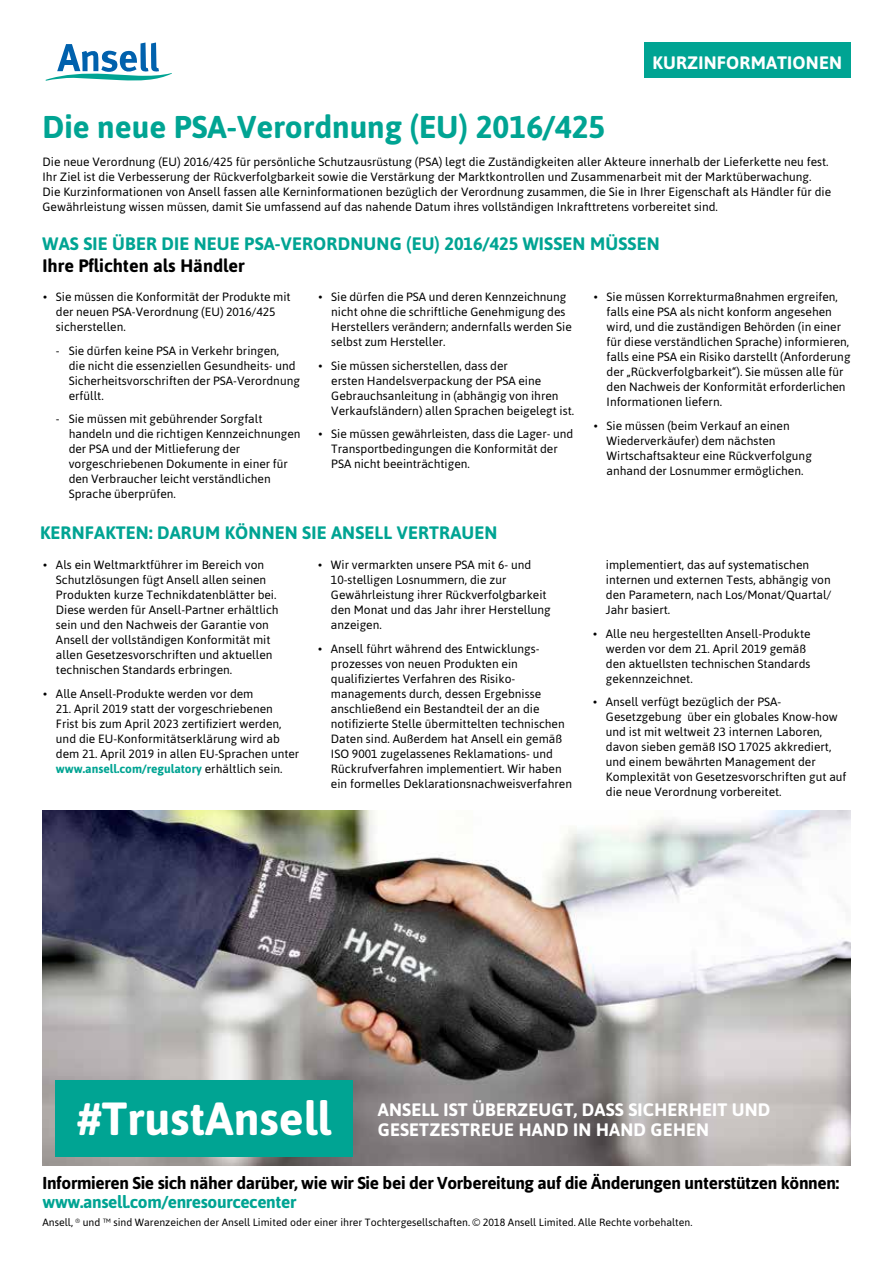
<style>
.page{position:relative;width:893px;height:1263px;background:#fff}
.page>*{position:absolute;margin:0;border:0;box-sizing:border-box;transform-origin:0 0}
.t1{font:700 46.35px "Asap";color:#fff}
.t2{font:700 31.5px "Asap";color:#00a493}
.t3{font:700 18px "Asap";letter-spacing:.01em;color:#00a493}
.t4{font:700 18px/19.5px "Asap";letter-spacing:.01em;color:#fff}
.t5{font:700 18px "Asap";color:#000}
.t6{font:700 17.25px "Asap";letter-spacing:-.02em;color:#000}
.t7{font:700 17.25px "Asap";letter-spacing:-.02em;color:#00a493}
.t8{font:12px/15px "Asap";color:#000}
.t9{font:10.5px "Asap";color:#000}
.s1{font-weight:700;color:#00a493}
</style>
<div class="page">
<img style="left:43px;top:810px;width:807px;height:355px">
<div style="left:644px;top:43px;width:206px;height:35px;background:#00a493"></div>
<svg style="left:46px;top:43px;width:126px;height:38px"></svg>
<div style="left:55px;top:1080px;width:298px;height:77px;background:#00a493"></div>
<h3 class="t4" style="left:653px;top:53px;width:191px">KURZINFORMATIONEN</h3>
<h2 class="t2" style="left:43px;top:106px;width:564px">Die neue PSA-Verordnung (EU) 2016/425</h2>
<p class="t8" style="left:43px;top:154px;width:790px">Die neue Verordnung (EU) 2016/425 für persönliche Schutzausrüstung (PSA) legt die Zuständigkeiten aller Akteure innerhalb der Lieferkette neu fest.<br>Ihr Ziel ist die Verbesserung der Rückverfolgbarkeit sowie die Verstärkung der Marktkontrollen und Zusammenarbeit mit der Marktüberwachung.<br>Die Kurzinformationen von Ansell fassen alle Kerninformationen bezüglich der Verordnung zusammen, die Sie in Ihrer Eigenschaft als Händler für die Gewährleistung wissen müssen, damit Sie umfassend auf das nahende Datum ihres vollständigen Inkrafttretens vorbereitet sind.</p>
<h3 class="t3" style="left:43px;top:232px;width:619px">WAS SIE ÜBER DIE NEUE PSA-VERORDNUNG (EU) 2016/425 WISSEN MÜSSEN</h3>
<h3 class="t5" style="left:43px;top:254px;width:204px">Ihre Pflichten als Händler</h3>
<p class="t8" style="left:56px;top:289px;width:236px;text-indent:-13px">• Sie müssen die Konformität der Produkte mit der neuen PSA-Verordnung (EU) 2016/425 sicherstellen.</p>
<p class="t8" style="left:69px;top:343px;width:233px;text-indent:-13px">- Sie dürfen keine PSA in Verkehr bringen,<br>die nicht die essenziellen Gesundheits- und Sicherheitsvorschriften der PSA-Verordnung erfüllt.</p>
<p class="t8" style="left:69px;top:411px;width:233px;text-indent:-13px">- Sie müssen mit gebührender Sorgfalt handeln und die richtigen Kennzeichnungen der PSA und der Mitlieferung der vorgeschriebenen Dokumente in einer für den Verbraucher leicht verständlichen Sprache überprüfen.</p>
<p class="t8" style="left:331px;top:289px;width:242px;text-indent:-13px">• Sie dürfen die PSA und deren Kennzeichnung nicht ohne die schriftliche Genehmigung des Herstellers verändern; andernfalls werden Sie selbst zum Hersteller.</p>
<p class="t8" style="left:331px;top:358px;width:244px;text-indent:-13px">• Sie müssen sicherstellen, dass der<br>ersten Handelsverpackung der PSA eine Gebrauchsanleitung in (abhängig von ihren Verkaufsländern) allen Sprachen beigelegt ist.</p>
<p class="t8" style="left:331px;top:426px;width:244px;text-indent:-13px">• Sie müssen gewährleisten, dass die Lager- und<br>Transportbedingungen die Konformität der<br>PSA nicht beeinträchtigen.</p>
<h3 class="t3" style="left:40px;top:521px;width:459px">KERNFAKTEN: DARUM KÖNNEN SIE ANSELL VERTRAUEN</h3>
<p class="t8" style="left:56px;top:557px;width:224px;text-indent:-13px">• Als ein Weltmarktführer im Bereich von Schutzlösungen fügt Ansell allen seinen Produkten kurze Technikdatenblätter bei.<br>Diese werden für Ansell-Partner erhältlich sein und den Nachweis der Garantie von Ansell der vollständigen Konformität mit allen Gesetzesvorschriften und aktuellen technischen Standards erbringen.</p>
<p class="t8" style="left:43px;top:686px;width:212px">• Alle Ansell-Produkte werden vor dem</p>
<p class="t8" style="left:56px;top:701px;width:245px">21. April 2019 statt der vorgeschriebenen<br>Frist bis zum April 2023 zertifiziert werden, und die EU-Konformitätserklärung wird ab dem 21. April 2019 in allen EU-Sprachen unter <span class="s1">www.ansell.com/regulatory</span> erhältlich sein.</p>
<p class="t8" style="left:331px;top:557px;width:221px;text-indent:-13px">• Wir vermarkten unsere PSA mit 6- und 10-stelligen Losnummern, die zur Gewährleistung ihrer Rückverfolgbarkeit den Monat und das Jahr ihrer Herstellung anzeigen.</p>
<p class="t8" style="left:331px;top:641px;width:243px;text-indent:-13px">• Ansell führt während des Entwicklungs&shy;prozesses von neuen Produkten ein qualifiziertes Verfahren des Risiko&shy;managements durch, dessen Ergebnisse anschließend ein Bestandteil der an die notifizierte Stelle übermittelten technischen Daten sind. Außerdem hat Ansell ein gemäß ISO 9001 zugelassenes Reklamations- und Rückrufverfahren implementiert. Wir haben ein formelles Deklarationsnachweisverfahren</p>
<p class="t8" style="left:607px;top:289px;width:245px;text-indent:-13px">• Sie müssen Korrekturmaßnahmen ergreifen, falls eine PSA als nicht konform angesehen wird, und die zuständigen Behörden (in einer für diese verständlichen Sprache) informieren, falls eine PSA ein Risiko darstellt (Anforderung der „Rückverfolgbarkeit“). Sie müssen alle für den Nachweis der Konformität erforderlichen Informationen liefern.</p>
<p class="t8" style="left:607px;top:418px;width:207px;text-indent:-13px">• Sie müssen (beim Verkauf an einen Wiederverkäufer) dem nächsten Wirtschaftsakteur eine Rückverfolgung anhand der Losnummer ermöglichen.</p>
<p class="t8" style="left:606px;top:557px;width:227px">implementiert, das auf systematischen internen und externen Tests, abhängig von den Parametern, nach Los/Monat/Quartal/ Jahr basiert.</p>
<p class="t8" style="left:606px;top:626px;width:206px;text-indent:-13px">• Alle neu hergestellten Ansell-Produkte werden vor dem 21. April 2019 gemäß den aktuellsten technischen Standards gekennzeichnet.</p>
<p class="t8" style="left:606px;top:694px;width:242px;text-indent:-13px">• Ansell verfügt bezüglich der PSA-Gesetzgebung über ein globales Know-how und ist mit weltweit 23 internen Laboren, davon sieben gemäß ISO 17025 akkrediert, und einem bewährten Management der Komplexität von Gesetzesvorschriften gut auf die neue Verordnung vorbereitet.</p>
<h1 class="t1" style="left:77px;top:1088px;width:256px">#TrustAnsell</h1>
<h3 class="t4" style="left:378px;top:1099px;width:394px">ANSELL IST ÜBERZEUGT, DASS SICHERHEIT UND<br>GESETZESTREUE HAND IN HAND GEHEN</h3>
<h3 class="t6" style="left:43px;top:1171px;width:798px">Informieren Sie sich näher darüber, wie wir Sie bei der Vorbereitung auf die Änderungen unterstützen können:</h3>
<h3 class="t7" style="left:43px;top:1190px;width:255px">www.ansell.com/enresourcecenter</h3>
<p class="t9" style="left:43px;top:1215px;width:651px">Ansell, <sup>®</sup> und ™ sind Warenzeichen der Ansell Limited oder einer ihrer Tochtergesellschaften. © 2018 Ansell Limited. Alle Rechte vorbehalten.</p>
</div>
